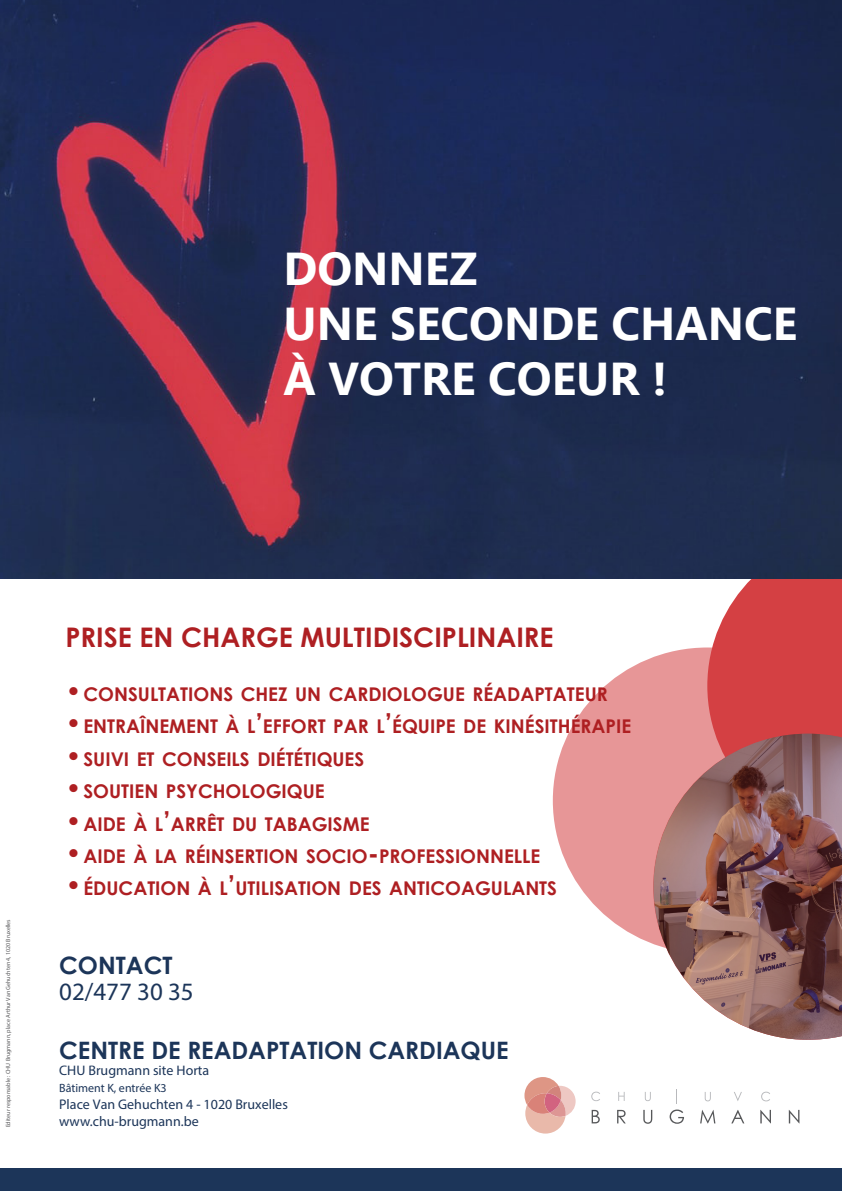
<style>
.page{position:relative;width:842px;height:1191px;background:#fff}
.page>*{position:absolute;margin:0;border:0;box-sizing:border-box;transform-origin:0 0}
.t1{font:700 46px/55.2px "Ebrima";color:#fff}
.t2{font:700 27px "Century Gothic";color:#ae1f22}
.t3{font:25px "Myriad Pro";color:#1c3559}
.t4{font:700 24px "Century Gothic";color:#1c3559}
.t5{font:700 18.9px "Century Gothic";color:#ae1f22}
.t6{font:14px/16.8px "Myriad Pro";color:#1c3559}
.t7{font:12px "Myriad Pro";color:#1c3559}
.t8{font:6px "Myriad Pro";color:#58585a}
.s1{font-size:27px}
</style>
<div class="page">
<svg style="left:707px;top:578px;width:135px;height:69px;background:#d75c5f"></svg>
<img style="left:0;top:0;width:842px;height:578px">
<div style="left:0;top:1168px;width:842px;height:23px;background:#1c3559"></div>
<svg style="left:524px;top:1077px;width:52px;height:56px"></svg>
<svg style="left:591px;top:1091px;width:9px;height:10px"></svg>
<svg style="left:618px;top:1092px;width:7px;height:9px"></svg>
<svg style="left:645px;top:1092px;width:6px;height:9px"></svg>
<svg style="left:676px;top:1089px;width:1px;height:14px"></svg>
<svg style="left:705px;top:1092px;width:6px;height:9px"></svg>
<svg style="left:734px;top:1092px;width:8px;height:9px"></svg>
<svg style="left:761px;top:1091px;width:9px;height:10px"></svg>
<svg style="left:592px;top:1109px;width:8px;height:14px"></svg>
<svg style="left:617px;top:1109px;width:9px;height:14px"></svg>
<svg style="left:643px;top:1109px;width:9px;height:14px"></svg>
<svg style="left:670px;top:1109px;width:14px;height:14px"></svg>
<svg style="left:700px;top:1110px;width:15px;height:13px"></svg>
<svg style="left:731px;top:1110px;width:13px;height:13px"></svg>
<svg style="left:760px;top:1109px;width:11px;height:14px"></svg>
<svg style="left:789px;top:1109px;width:10px;height:14px"></svg>
<svg style="left:553px;top:647px;width:289px;height:297px;fill:#e79697"></svg>
<svg style="left:653px;top:733px;width:189px;height:306px;background:#9c706d"></svg>
<p class="t1" style="left:283px;top:239px;width:195px">DONNEZ</p>
<p class="t1" style="left:283px;top:295px;width:515px">UNE SECONDE CHANCE<br>À VOTRE COEUR !</p>
<p class="t8" style="left:4px;top:1127px;width:210px;rotate:-90deg">Editeur responsable : CHU Brugmann, place Arthur Van Gehuchten 4, 1020 Bruxelles</p>
<p class="t2" style="left:65px;top:616px;width:14px">PRISE</p>
<p class="t2" style="left:139px;top:616px;width:61px">EN CHARGE</p>
<p class="t2" style="left:300px;top:616px;width:15px">MULTIDISCIPLINAIRE</p>
<p class="t5" style="left:65px;top:680px;width:544px"><span class="s1">•</span>CONSULTATIONS CHEZ UN CARDIOLOGUE RÉADAPTATEUR</p>
<p class="t5" style="left:65px;top:712px;width:567px"><span class="s1">•</span>ENTRAÎNEMENT À L<span class="s1">’</span>EFFORT PAR L<span class="s1">’</span>ÉQUIPE DE KINÉSITHÉRAPIE</p>
<p class="t5" style="left:65px;top:744px;width:300px"><span class="s1">•</span>SUIVI ET CONSEILS DIÉTÉTIQUES</p>
<p class="t5" style="left:65px;top:777px;width:261px"><span class="s1">•</span>SOUTIEN PSYCHOLOGIQUE</p>
<p class="t5" style="left:65px;top:809px;width:306px"><span class="s1">•</span>AIDE À L<span class="s1">’</span>ARRÊT DU TABAGISME</p>
<p class="t5" style="left:65px;top:842px;width:476px"><span class="s1">•</span>AIDE À LA RÉINSERTION SOCIO<span class="s1">-</span>PROFESSIONNELLE</p>
<p class="t5" style="left:65px;top:874px;width:493px"><span class="s1">•</span>ÉDUCATION À L<span class="s1">’</span>UTILISATION DES ANTICOAGULANTS</p>
<p class="t4" style="left:59px;top:947px;width:115px">CONTACT</p>
<p class="t3" style="left:59px;top:976px;width:136px">02/477 30 35</p>
<p class="t4" style="left:59px;top:1031px;width:451px">CENTRE DE READAPTATION CARDIAQUE</p>
<p class="t6" style="left:59px;top:1062px;width:152px">CHU Brugmann site Horta</p>
<p class="t7" style="left:59px;top:1080px;width:109px">Bâtiment K, entrée K3</p>
<p class="t6" style="left:59px;top:1095px;width:230px">Place Van Gehuchten 4 - 1020 Bruxelles www.chu-brugmann.be</p>
</div>
